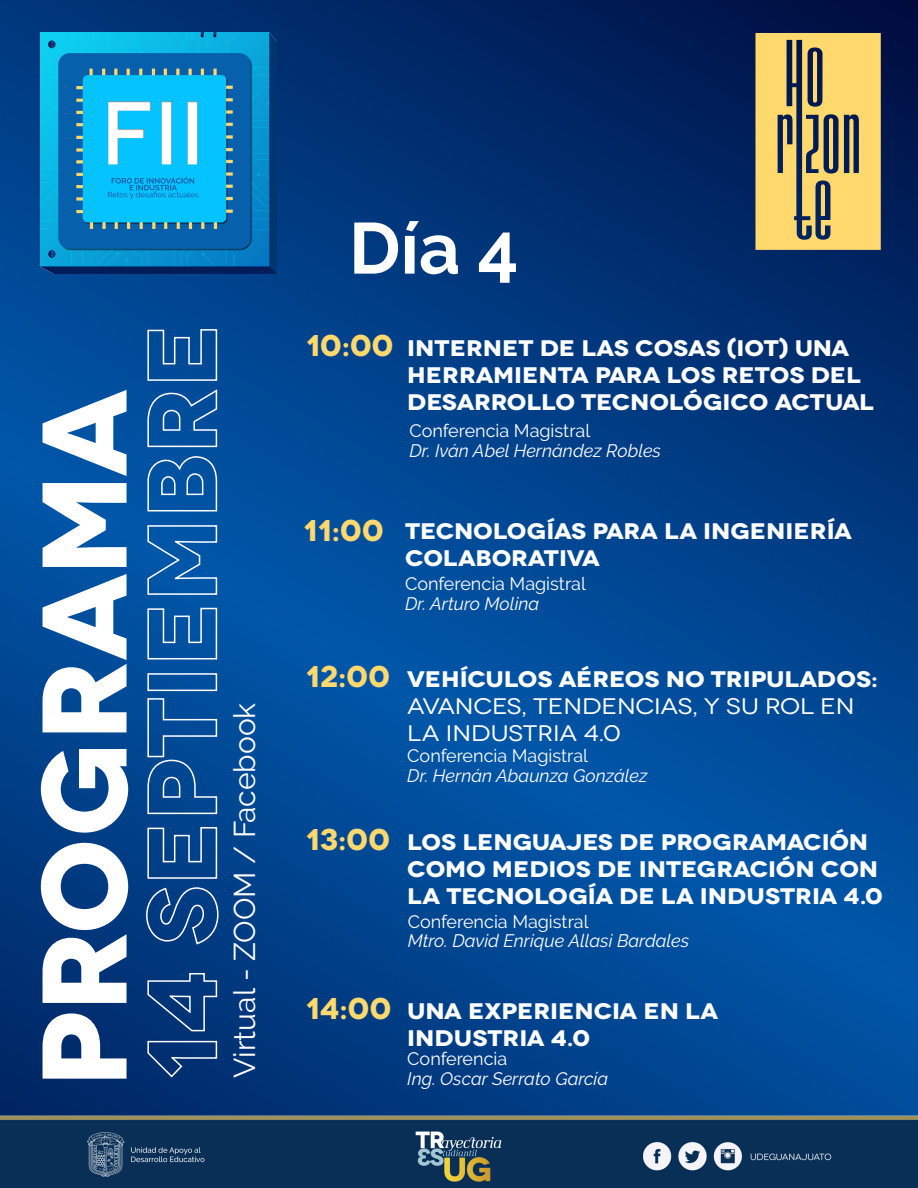
<style>
.page{position:relative;width:918px;height:1188px;background:#fff}
.page>*{position:absolute;margin:0;border:0;box-sizing:border-box;transform-origin:0 0}
.t1{font:700 120px "Novecentowide";letter-spacing:-.02em;color:#fff}
.t2{font:700 72px "Raleway";color:#fff}
.t3{font:30px "Raleway";color:#fff}
.t4{font:700 30px "Novecentowide";letter-spacing:.005em;color:#ffd86e}
.t5{font:700 22.5px/27px "Novecentowide";letter-spacing:-.005em;color:#fff;scale:1.1 1}
.t6{font:22.5px/27px "Novecentowide";letter-spacing:-.005em;color:#fff;scale:1.1 1}
.t7{font:italic 18px "Raleway";color:#fff}
.t8{font:18px "Raleway";color:#fff}
.s1{font-size:30px;color:#ffd86e}
</style>
<div class="page">
<img style="left:0;top:4px;width:918px;height:1184px">
<img style="left:41px;top:33px;width:235px;height:241px">
<svg style="left:146px;top:1040px;width:72px;height:39px"></svg>
<svg style="left:147px;top:972px;width:71px;height:60px"></svg>
<svg style="left:145px;top:887px;width:74px;height:58px"></svg>
<svg style="left:147px;top:826px;width:71px;height:54px"></svg>
<svg style="left:147px;top:697px;width:71px;height:118px"></svg>
<div style="left:147px;top:673px;width:70px;height:18px;border:2px solid #fff"></div>
<svg style="left:147px;top:607px;width:71px;height:53px"></svg>
<svg style="left:146px;top:524px;width:72px;height:72px"></svg>
<svg style="left:147px;top:455px;width:71px;height:57px"></svg>
<svg style="left:147px;top:389px;width:71px;height:59px"></svg>
<svg style="left:147px;top:328px;width:71px;height:54px"></svg>
<svg style="left:755px;top:33px;width:126px;height:217px"></svg>
<h1 class="t1" style="left:9px;top:1088px;width:700px;rotate:-90deg">PROGRAMA</h1>
<h3 class="t3" style="left:227px;top:1078px;width:377px;rotate:-90deg">Virtual - ZOOM / Facebook</h3>
<h2 class="t2" style="left:349px;top:207px;width:171px">Día 4</h2>
<h3 class="t4" style="left:306px;top:327px;width:89px">10:00</h3>
<p class="t5" style="left:407px;top:335px;width:426px">INTERNET DE LAS COSAS (IOT) UNA<br>HERRAMIENTA PARA LOS RETOS DEL<br>DESARROLLO TECNOLÓGICO ACTUAL</p>
<p class="t8" style="left:409px;top:420px;width:182px">Conferencia Magistral</p>
<p class="t7" style="left:409px;top:440px;width:253px">Dr. Iván Abel Hernández Robles</p>
<p class="t5" style="left:405px;top:518px;width:408px;text-indent:-101px"><span class="s1">11:00</span> TECNOLOGÍAS PARA LA INGENIERÍA<br>COLABORATIVA</p>
<p class="t8" style="left:405px;top:573px;width:182px">Conferencia Magistral</p>
<p class="t7" style="left:405px;top:593px;width:136px">Dr. Arturo Molina</p>
<h3 class="t4" style="left:306px;top:658px;width:86px">12:00</h3>
<p class="t5" style="left:407px;top:666px;width:430px">VEHÍCULOS AÉREOS NO TRIPULADOS:</p>
<p class="t6" style="left:407px;top:693px;width:408px">AVANCES, TENDENCIAS, Y SU ROL EN<br>LA INDUSTRIA 4.0</p>
<p class="t8" style="left:407px;top:745px;width:182px">Conferencia Magistral</p>
<p class="t7" style="left:407px;top:765px;width:242px">Dr. Hernán Abaunza González</p>
<h3 class="t4" style="left:306px;top:820px;width:86px">13:00</h3>
<p class="t5" style="left:407px;top:828px;width:434px">LOS LENGUAJES DE PROGRAMACIÓN<br>COMO MEDIOS DE INTEGRACIÓN CON<br>LA TECNOLOGÍA DE LA INDUSTRIA 4.0</p>
<p class="t8" style="left:408px;top:911px;width:182px">Conferencia Magistral</p>
<p class="t7" style="left:408px;top:931px;width:283px">Mtro. David Enrique Allasi Bardales</p>
<p class="t5" style="left:407px;top:997px;width:284px;text-indent:-101px"><span class="s1">14:00</span> UNA EXPERIENCIA EN LA<br>INDUSTRIA 4.0</p>
<p class="t8" style="left:407px;top:1048px;width:102px">Conferencia</p>
<p class="t7" style="left:407px;top:1068px;width:202px">Ing. Oscar Serrato García</p>
</div>
